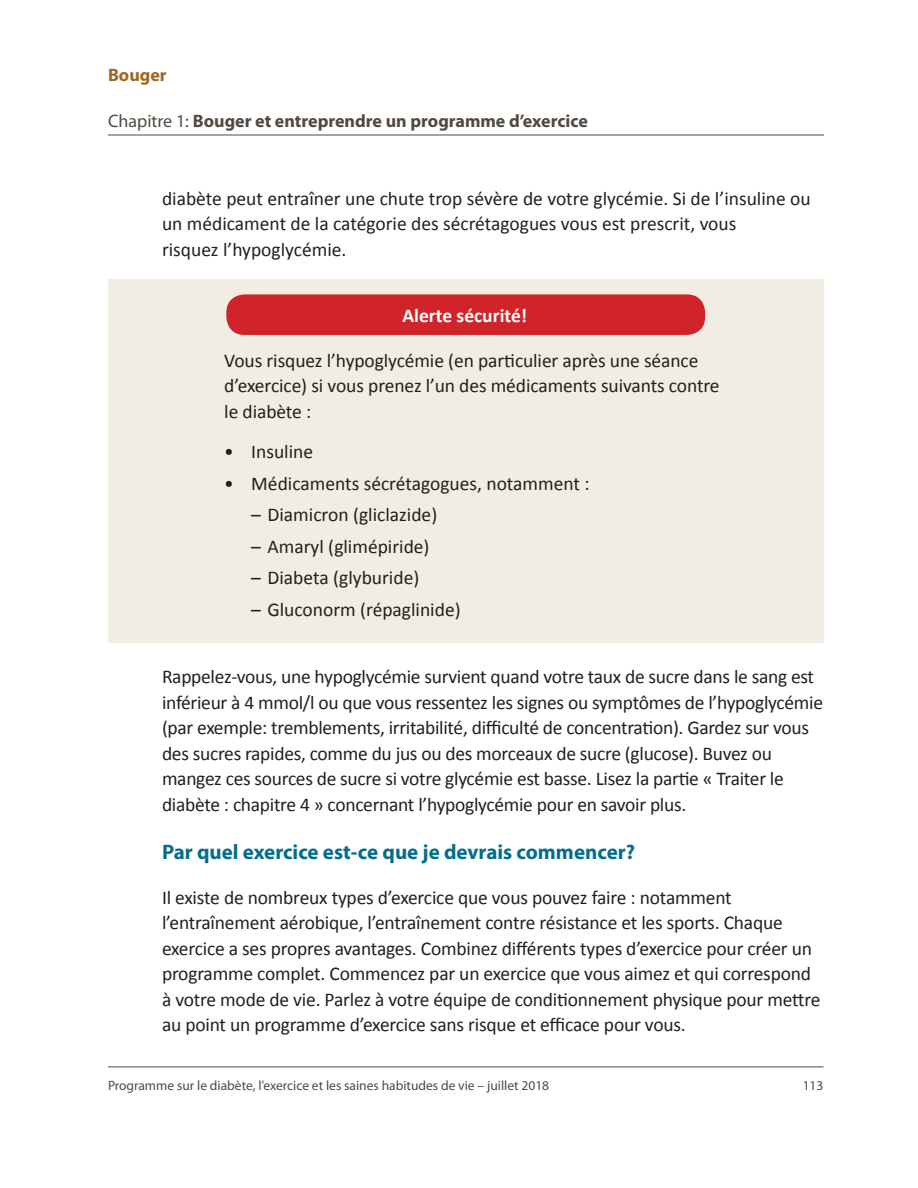
<style>
.page{position:relative;width:918px;height:1188px;background:#fff}
.page>*{position:absolute;margin:0;border:0;box-sizing:border-box;transform-origin:0 0}
.t1{font:700 21px "Myriad Pro";color:#046d8b}
.t2{font:19.5px/25.5px "Calibri";letter-spacing:-.01em;color:#231f20}
.t3{font:700 19.5px "Calibri";color:#fff}
.t4{font:700 18px "Myriad Pro";color:#514941}
.t5{font:700 18px "Myriad Pro";color:#9e671e}
.t6{font:13.5px "Myriad Pro";color:#514941}
.s1{font-weight:400}
</style>
<div class="page">
<hr style="left:108px;top:135px;width:716px;height:1px;background:#514940">
<hr style="left:108px;top:1066px;width:716px;height:1px;background:#514940">
<div style="left:108px;top:279px;width:716px;height:363px;background:#f1ede2"></div>
<div style="left:226px;top:294px;width:479px;height:41px;background:#d1232a;border-radius:18px"></div>
<p class="t5" style="left:108px;top:68px;width:60px">Bouger</p>
<p class="t4" style="left:108px;top:114px;width:481px"><span class="s1">Chapitre 1:</span> Bouger et entreprendre un programme d’exercice</p>
<p class="t2" style="left:162px;top:186px;width:650px">diabète peut entraîner une chute trop sévère de votre glycémie. Si de l’insuline ou un médicament de la catégorie des sécrétagogues vous est prescrit, vous<br>risquez l’hypoglycémie.</p>
<p class="t3" style="left:402px;top:309px;width:126px">Alerte sécurité!</p>
<p class="t2" style="left:224px;top:347px;width:497px">Vous risquez l’hypoglycémie (en particulier après une séance d’exercice) si vous prenez l’un des médicaments suivants contre le diabète :</p>
<p class="t2" style="left:224px;top:439px;width:90px">• Insuline</p>
<p class="t2" style="left:224px;top:471px;width:367px">• Médicaments sécrétagogues, notamment :</p>
<p class="t2" style="left:251px;top:502px;width:187px">– Diamicron (gliclazide)</p>
<p class="t2" style="left:251px;top:534px;width:180px">– Amaryl (glimépiride)</p>
<p class="t2" style="left:251px;top:565px;width:169px">– Diabeta (glyburide)</p>
<p class="t2" style="left:251px;top:597px;width:211px">– Gluconorm (répaglinide)</p>
<p class="t2" style="left:162px;top:664px;width:663px">Rappelez-vous, une hypoglycémie survient quand votre taux de sucre dans le sang est inférieur à 4 mmol/l ou que vous ressentez les signes ou symptômes de l’hypoglycémie (par exemple: tremblements, irritabilité, difficulté de concentration). Gardez sur vous des sucres rapides, comme du jus ou des morceaux de sucre (glucose). Buvez ou mangez ces sources de sucre si votre glycémie est basse. Lisez la partie « Traiter le diabète : chapitre 4 » concernant l’hypoglycémie pour en savoir plus.</p>
<p class="t1" style="left:162px;top:844px;width:475px">Par quel exercice est-ce que je devrais commencer?</p>
<p class="t2" style="left:162px;top:885px;width:660px">Il existe de nombreux types d’exercice que vous pouvez faire : notamment l’entraînement aérobique, l’entraînement contre résistance et les sports. Chaque exercice a ses propres avantages. Combinez différents types d’exercice pour créer un programme complet. Commencez par un exercice que vous aimez et qui correspond à votre mode de vie. Parlez à votre équipe de conditionnement physique pour mettre au point un programme d’exercice sans risque et efficace pour vous.</p>
<p class="t6" style="left:108px;top:1081px;width:443px">Programme sur le diabète, l’exercice et les saines habitudes de vie – juillet 2018</p>
<p class="t6" style="left:803px;top:1081px;width:22px">113</p>
</div>
